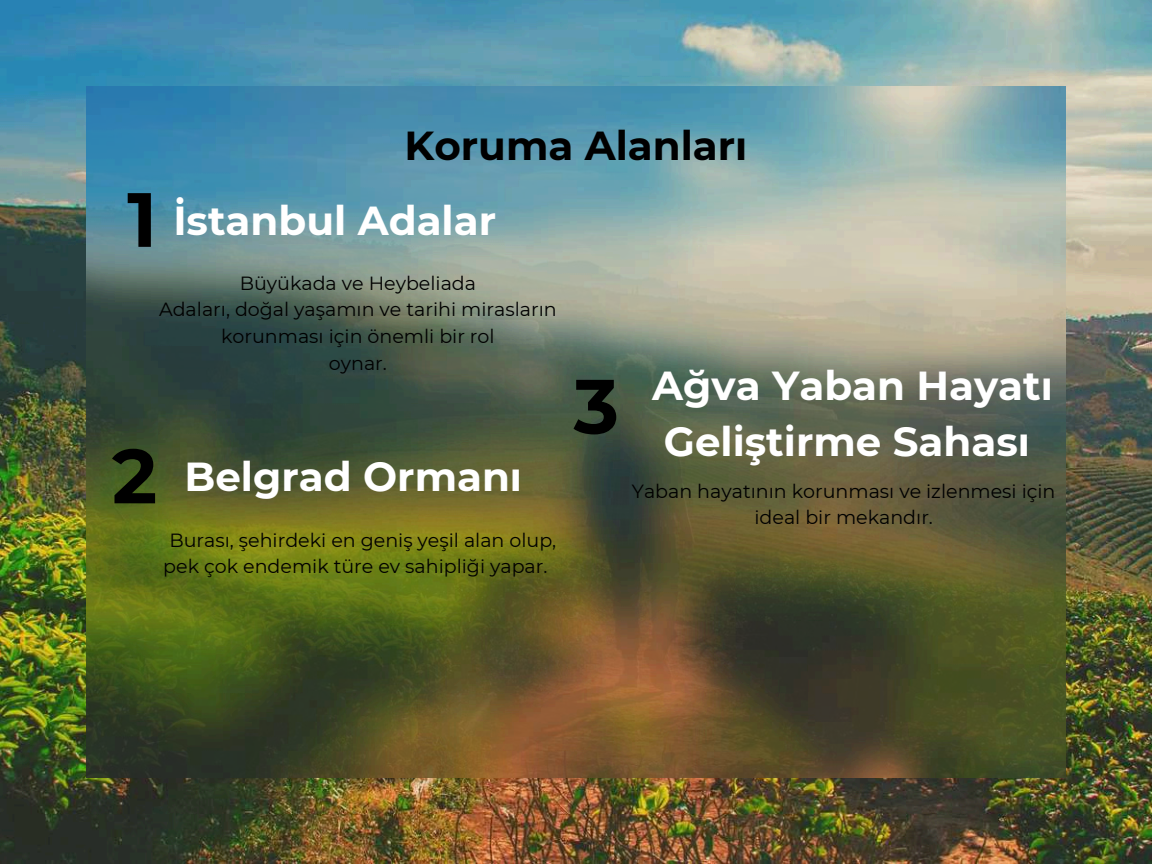
<style>
.page{position:relative;width:1152px;height:864px;background:#fff}
.page>*{position:absolute;margin:0;border:0;box-sizing:border-box;transform-origin:0 0}
.t1{font:700 76.65px "Montserrat";color:#000}
.t2{font:700 40.35px/56.2px "Montserrat";color:#fff}
.t3{font:700 40.35px "Montserrat";color:#000}
.t4{font:19.05px/26.5px "Montserrat";color:#000;text-align:center}
.s1{font-size:76.65px;color:#000}
</style>
<div class="page">
<img style="left:0;top:0;width:1152px;height:863px">
<img style="left:86px;top:86px;width:979px;height:691px">
<h1 class="t1" style="left:127px;top:173px;width:32px">1</h1>
<h2 class="t3" style="left:404px;top:121px;width:344px">Koruma Alanları</h2>
<h2 class="t2" style="left:173px;top:192px;width:324px">İstanbul Adalar</h2>
<p class="t4" style="left:159px;top:270px;width:399px">Büyükada ve Heybeliada<br>Adaları, doğal yaşamın ve tari hi mi rasların korunması içi n önemli bi r rol<br>oynar.</p>
<h1 class="t1" style="left:112px;top:429px;width:47px">2</h1>
<h2 class="t2" style="left:185px;top:449px;width:339px">Belgrad Ormanı</h2>
<p class="t4" style="left:163px;top:527px;width:395px">Burası, şehi rdeki en geniş yeşi l alan olup, pek çok endemi k türe ev sahi pliği yapar.</p>
<h2 class="t2" style="left:664px;top:357px;width:391px;text-indent:-90px"><span class="s1">3</span> Ağva Yaban Hayatı<br>Geliştirme Sahası</h2>
<p class="t4" style="left:632px;top:477px;width:425px">Yaban hayatının korunması ve izlenmesi içi n ideal bi r mekandır.</p>
</div>
